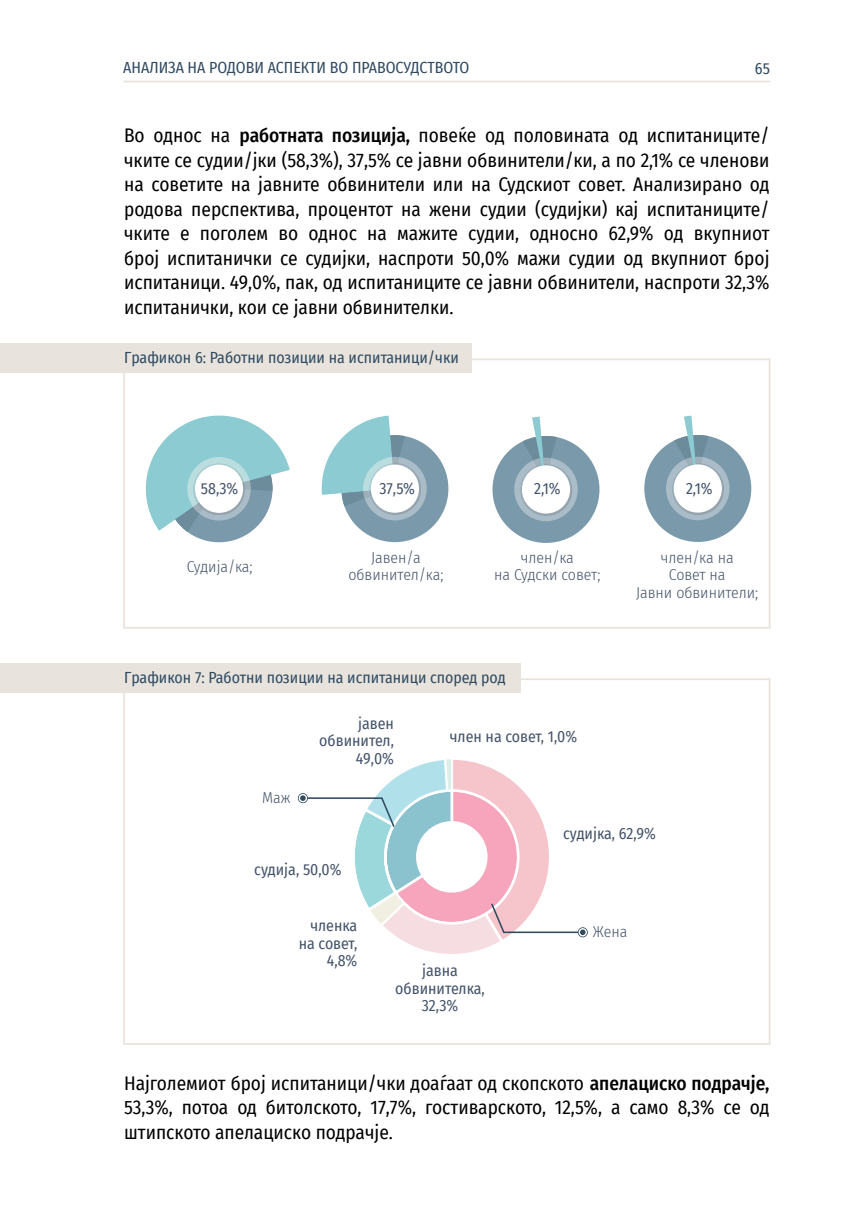
<style>
.page{position:relative;width:844px;height:1216px;background:#fff}
.page>*{position:absolute;margin:0;border:0;box-sizing:border-box;transform-origin:0 0}
.t1{font:19.25px/24.5px "Fira Sans Condensed";color:#000;text-align:justify}
.t2{font:15.75px "Fira Sans Condensed";color:#304a61}
.t3{font:15.75px/17.5px "Fira Sans Condensed";color:#44546a;text-align:right}
.t4{font:300 15.75px/17.5px "Fira Sans Condensed";color:#44546a;text-align:center}
.s1{font-weight:500}
</style>
<div class="page">
<hr style="left:123px;top:81px;width:647px;height:1px;background:#e8e4dd">
<div style="left:341px;top:435px;width:107px;height:107px;background:#7a9aab;border-radius:50%"></div>
<svg style="left:321px;top:415px;width:105px;height:105px"></svg>
<div style="left:371px;top:464px;width:48px;height:48px;background:#fff;border-radius:50%"></div>
<div style="left:165px;top:435px;width:107px;height:107px;background:#7a9aab;border-radius:50%"></div>
<svg style="left:146px;top:415px;width:144px;height:117px"></svg>
<div style="left:195px;top:464px;width:48px;height:49px;background:#fff;border-radius:50%"></div>
<div style="left:492px;top:436px;width:107px;height:107px;background:#7a9aab;border-radius:50%"></div>
<svg style="left:514px;top:416px;width:63px;height:105px"></svg>
<div style="left:521px;top:465px;width:49px;height:48px;background:#fff;border-radius:50%"></div>
<div style="left:644px;top:435px;width:107px;height:107px;background:#7a9aab;border-radius:50%"></div>
<svg style="left:665px;top:415px;width:64px;height:105px"></svg>
<div style="left:673px;top:464px;width:48px;height:48px;background:#fff;border-radius:50%"></div>
<div style="left:123px;top:358px;width:647px;height:270px;border:2px solid #e8e4dd"></div>
<div style="left:0;top:344px;width:471px;height:29px;background:#e8e4dd"></div>
<div style="left:123px;top:678px;width:647px;height:366px;border:2px solid #e8e4dd"></div>
<div style="left:0;top:663px;width:520px;height:30px;background:#e8e4dd"></div>
<svg style="left:298px;top:759px;width:289px;height:195px"></svg>
<p class="t2" style="left:123px;top:56px;width:347px">АНАЛИЗА НА РОДОВИ АСПЕКТИ ВО ПРАВОСУДСТВОТО</p>
<p class="t2" style="left:754px;top:57px;width:16px">65</p>
<p class="t1" style="left:124px;top:123px;width:646px">Во однос на <span class="s1">работната позиција,</span> повеќе од половината од испитаниците/ чките се судии/јки (58,3%), 37,5% се јавни обвинители/ки, а по 2,1% се членови на советите на јавните обвинители или на Судскиот совет. Анализирано од родова перспектива, процентот на жени судии (судијки) кај испитаниците/ чките е поголем во однос на мажите судии, односно 62,9% од вкупниот број испитанички се судијки, наспроти 50,0% мажи судии од вкупниот број испитаници. 49,0%, пак, од испитаниците се јавни обвинители, наспроти 32,3% испитанички, кои се јавни обвинителки.</p>
<p class="t2" style="left:124px;top:345px;width:336px">Графикон 6: Работни позиции на испитаници/чки</p>
<p class="t3" style="left:201px;top:479px;width:39px">58,3%</p>
<p class="t3" style="left:379px;top:479px;width:37px">37,5%</p>
<p class="t3" style="left:534px;top:479px;width:28px">2,1%</p>
<p class="t3" style="left:685px;top:479px;width:28px">2,1%</p>
<p class="t4" style="left:187px;top:558px;width:67px">Судија/ка;</p>
<p class="t4" style="left:348px;top:548px;width:96px">Јавен/а обвинител/ка;</p>
<p class="t4" style="left:494px;top:548px;width:108px">член/ка<br>на Судски совет;</p>
<p class="t4" style="left:636px;top:548px;width:124px">член/ка на<br>Совет на<br>Јавни обвинители;</p>
<p class="t2" style="left:124px;top:666px;width:383px">Графикон 7: Работни позиции на испитаници според род</p>
<p class="t4" style="left:262px;top:788px;width:30px">Маж</p>
<p class="t3" style="left:319px;top:714px;width:76px">јавен обвинител,<br>49,0%</p>
<p class="t3" style="left:254px;top:860px;width:89px">судија, 50,0%</p>
<p class="t3" style="left:449px;top:726px;width:129px">член на совет, 1,0%</p>
<p class="t3" style="left:563px;top:824px;width:94px">судијка, 62,9%</p>
<p class="t3" style="left:298px;top:916px;width:60px">членка на совет,<br>4,8%</p>
<p class="t3" style="left:395px;top:961px;width:91px;text-align:center">јавна обвинителка,<br>32,3%</p>
<p class="t4" style="left:592px;top:922px;width:36px">Жена</p>
<p class="t1" style="left:124px;top:1070px;width:646px">Најголемиот број испитаници/чки доаѓаат од скопското <span class="s1">апелациско подрачје, </span>53,3%, потоа од битолското, 17,7%, гостиварското, 12,5%, а само 8,3% се од штипското апелациско подрачје.</p>
</div>
